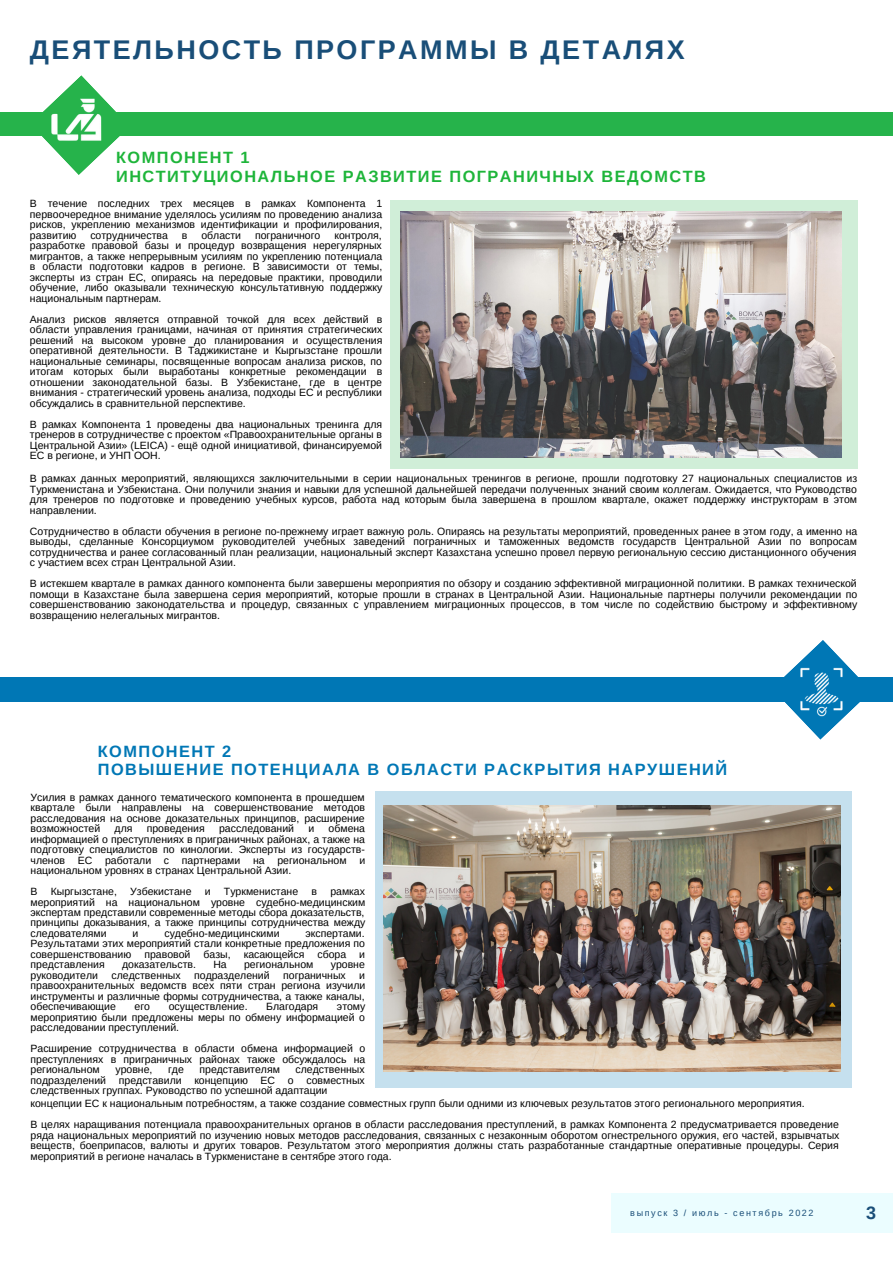
<style>
.page{position:relative;width:893px;height:1264px;background:#fff}
.page>*{position:absolute;margin:0;border:0;box-sizing:border-box;transform-origin:0 0}
.t1{font:700 27px "Arimo";letter-spacing:.09em;color:#194e78}
.t2{font:700 17.85px "Arimo";color:#194e78}
.t3{font:700 16.35px/18px "Arimo";letter-spacing:.09em;color:#0077b5}
.t4{font:700 16.35px/18.8px "Arimo";letter-spacing:.09em;color:#1eb53a}
.t5{font:10.5px/10.5px "Arimo";color:#000;text-align:justify}
.t6{font:9px "Arimo";letter-spacing:.18em;color:#194e78}
</style>
<div class="page">
<div style="left:0;top:112px;width:892px;height:24px;background:#26b34b"></div>
<div style="left:0;top:677px;width:892px;height:24px;background:#0077b5"></div>
<div style="left:611px;top:1193px;width:281px;height:39px;background:#ebfdff"></div>
<svg style="left:42px;top:75px;width:78px;height:100px"></svg>
<img style="left:43px;top:92px;width:64px;height:56px">
<svg style="left:771px;top:640px;width:100px;height:99px"></svg>
<img style="left:790px;top:662px;width:63px;height:55px">
<div style="left:375px;top:790px;width:477px;height:297px;background:#c5e0ee"></div>
<div style="left:390px;top:200px;width:467px;height:269px;background:#d0eed8"></div>
<img style="left:383px;top:805px;width:457px;height:266px">
<img style="left:400px;top:211px;width:440px;height:247px">
<h1 class="t1" style="left:30px;top:34px;width:656px">ДЕЯТЕЛЬНОСТЬ ПРОГРАММЫ В ДЕТАЛЯХ</h1>
<h3 class="t4" style="left:116px;top:148px;width:591px">КОМПОНЕНТ 1<br>ИНСТИТУЦИОНАЛЬНОЕ РАЗВИТИЕ ПОГРАНИЧНЫХ ВЕДОМСТВ</h3>
<p class="t5" style="left:30px;top:198px;width:354px">В течение последних трех месяцев в рамках Компонента 1 первоочередное внимание уделялось усилиям по проведению анализа рисков, укреплению механизмов идентификации и профилирования, развитию</p>
<p class="t5" style="left:90px;top:230px;width:79px">сотрудничества</p>
<p class="t5" style="left:182px;top:230px;width:7px">в</p>
<p class="t5" style="left:201px;top:230px;width:41px">области</p>
<p class="t5" style="left:255px;top:230px;width:67px">пограничного</p>
<p class="t5" style="left:30px;top:230px;width:354px;text-indent:304px">контроля, разработке правовой базы и процедур возвращения нерегулярных мигрантов, а также непрерывным усилиям по укреплению потенциала в области подготовки кадров в регионе. В зависимости от темы, эксперты из стран ЕС, опираясь на передовые практики, проводили обучение, либо оказывали техническую консультативную поддержку национальным партнерам.</p>
<p class="t5" style="left:30px;top:314px;width:354px">Анализ рисков является отправной точкой для всех действий в области управления границами, начиная от принятия стратегических решений на высоком уровне до планирования и осуществления оперативной деятельности. В Таджикистане и Кыргызстане прошли национальные семинары, посвященные вопросам анализа рисков, по итогам которых были выработаны конкретные рекомендации в отношении законодательной базы. В Узбекистане, где в центре внимания - стратегический уровень анализа, подходы ЕС и республики обсуждались в сравнительной перспективе.</p>
<p class="t5" style="left:30px;top:419px;width:353px">В рамках Компонента 1 проведены два национальных тренинга для тренеров в сотрудничестве с проектом «Правоохранительные органы в Центральной Азии» (LEICA) - ещё одной инициативой, финансируемой ЕС в регионе, и УНП ООН.</p>
<p class="t5" style="left:30px;top:473px;width:828px">В рамках данных мероприятий, являющихся заключительными в серии национальных тренингов в регионе, прошли подготовку 27 национальных специалистов из Туркменистана и Узбекистана. Они получили знания и навыки для успешной дальнейшей передачи полученных знаний своим коллегам. Ожидается, что Руководство для тренеров по подготовке и проведению учебных курсов, работа над которым была завершена в прошлом квартале, окажет поддержку инструкторам в этом направлении.</p>
<p class="t5" style="left:30px;top:526px;width:828px">Сотрудничество в области обучения в регионе по-прежнему играет важную роль. Опираясь на результаты мероприятий, проведенных ранее в этом году, а именно на выводы, сделанные Консорциумом руководителей учебных заведений пограничных и таможенных ведомств государств Центральной Азии по вопросам сотрудничества и ранее согласованный план реализации, национальный эксперт Казахстана успешно провел первую региональную сессию дистанционного обучения с участием всех стран Центральной Азии.</p>
<p class="t5" style="left:30px;top:578px;width:828px">В истекшем квартале в рамках данного компонента были завершены мероприятия по обзору и созданию эффективной миграционной политики. В рамках технической помощи в Казахстане была завершена серия мероприятий, которые прошли в странах в Центральной Азии. Национальные партнеры получили рекомендации по совершенствованию законодательства и процедур, связанных с управлением миграционных процессов, в том числе по содействию быстрому и эффективному возвращению нелегальных мигрантов.</p>
<h3 class="t3" style="left:98px;top:742px;width:630px">КОМПОНЕНТ 2<br>ПОВЫШЕНИЕ ПОТЕНЦИАЛА В ОБЛАСТИ РАСКРЫТИЯ НАРУШЕНИЙ</h3>
<p class="t5" style="left:31px;top:791px;width:336px">Усилия в рамках данного тематического компонента в прошедшем квартале были направлены на совершенствование методов расследования на основе доказательных принципов, расширение возможностей</p>
<p class="t5" style="left:114px;top:823px;width:19px">для</p>
<p class="t5" style="left:147px;top:823px;width:60px">проведения</p>
<p class="t5" style="left:219px;top:823px;width:76px">расследований</p>
<p class="t5" style="left:308px;top:823px;width:7px">и</p>
<p class="t5" style="left:31px;top:823px;width:336px;text-indent:298px">обмена информацией о преступлениях в приграничных районах, а также на подготовку специалистов по кинологии. Эксперты из государств&shy;членов ЕС работали с партнерами на региональном и национальном уровнях в странах Центральной Азии.</p>
<p class="t5" style="left:31px;top:886px;width:8px">В</p>
<p class="t5" style="left:51px;top:886px;width:68px">Кыргызстане,</p>
<p class="t5" style="left:130px;top:886px;width:63px">Узбекистане</p>
<p class="t5" style="left:205px;top:886px;width:7px">и</p>
<p class="t5" style="left:224px;top:886px;width:76px">Туркменистане</p>
<p class="t5" style="left:311px;top:886px;width:7px">в</p>
<p class="t5" style="left:31px;top:886px;width:336px;text-indent:300px">рамках мероприятий на национальном уровне судебно-медицинским экспертам представили современные методы сбора доказательств, принципы доказывания, а также принципы сотрудничества между следователями</p>
<p class="t5" style="left:133px;top:928px;width:7px">и</p>
<p class="t5" style="left:164px;top:928px;width:117px">судебно-медицинскими</p>
<p class="t5" style="left:31px;top:928px;width:336px;text-indent:275px">экспертами.<br>Результатами этих мероприятий стали конкретные предложения по совершенствованию правовой базы, касающейся сбора и представления</p>
<p class="t5" style="left:122px;top:959px;width:75px">доказательств.</p>
<p class="t5" style="left:213px;top:959px;width:15px">На</p>
<p class="t5" style="left:244px;top:959px;width:71px">региональном</p>
<p class="t5" style="left:331px;top:959px;width:36px">уровне</p>
<p class="t5" style="left:31px;top:970px;width:69px">руководители</p>
<p class="t5" style="left:111px;top:970px;width:71px">следственных</p>
<p class="t5" style="left:194px;top:970px;width:77px">подразделений</p>
<p class="t5" style="left:283px;top:970px;width:64px">пограничных</p>
<p class="t5" style="left:31px;top:970px;width:336px;text-indent:329px">и правоохранительных ведомств всех пяти стран региона изучили инструменты и различные формы сотрудничества, а также каналы, обеспечивающие</p>
<p class="t5" style="left:135px;top:1001px;width:17px">его</p>
<p class="t5" style="left:169px;top:1001px;width:80px">осуществление.</p>
<p class="t5" style="left:266px;top:1001px;width:53px">Благодаря</p>
<p class="t5" style="left:31px;top:1001px;width:336px;text-indent:306px">этому мероприятию были предложены меры по обмену информацией о расследовании преступлений.</p>
<p class="t5" style="left:31px;top:1043px;width:336px">Расширение сотрудничества в области обмена информацией о преступлениях в приграничных районах также обсуждалось на региональном</p>
<p class="t5" style="left:31px;top:1064px;width:336px;text-indent:265px">следственных подразделений представили концепцию ЕС о совместных следственных группах. Руководство по успешной адаптации</p>
<p class="t5" style="left:115px;top:1064px;width:39px">уровне,</p>
<p class="t5" style="left:168px;top:1064px;width:17px">где</p>
<p class="t5" style="left:199px;top:1064px;width:82px">представителям</p>
<p class="t5" style="left:31px;top:1093px;width:809px;line-height:21px">концепции ЕС к национальным потребностям, а также создание совместных групп были одними из ключевых результатов этого регионального мероприятия.<br>В целях наращивания потенциала правоохранительных органов в области расследования преступлений, в рамках Компонента 2 предусматривается проведение</p>
<p class="t5" style="left:31px;top:1129px;width:810px">ряда национальных мероприятий по изучению новых методов расследования, связанных с незаконным оборотом огнестрельного оружия, его частей, взрывчатых веществ, боеприпасов, валюты и других товаров. Результатом этого мероприятия должны стать разработанные стандартные оперативные процедуры. Серия мероприятий в регионе началась в Туркменистане в сентябре этого года.</p>
<p class="t6" style="left:630px;top:1207px;width:185px">выпуск 3 / июль - сентябрь 2022</p>
<h2 class="t2" style="left:866px;top:1202px;width:11px">3</h2>
</div>
